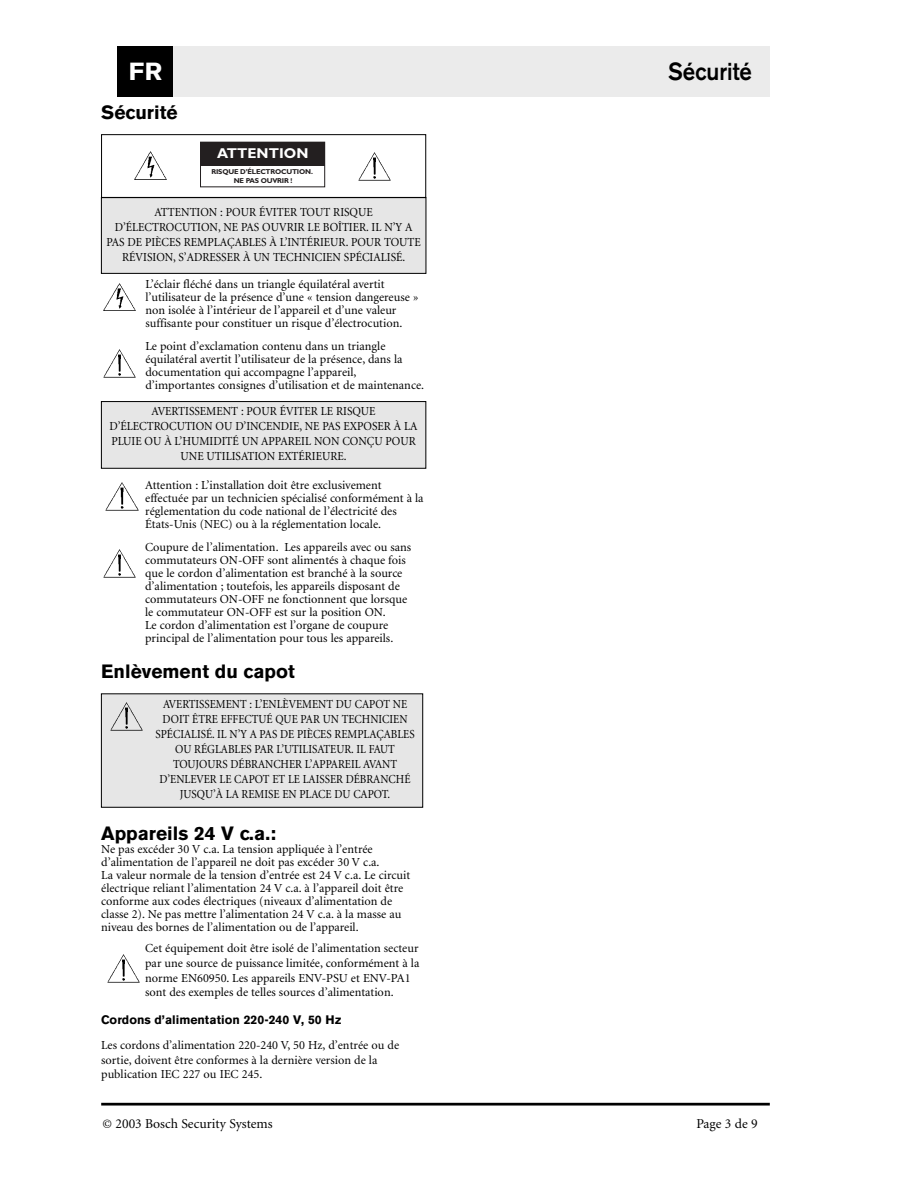
<style>
.page{position:relative;width:918px;height:1188px;background:#fff}
.page>*{position:absolute;margin:0;border:0;box-sizing:border-box;transform-origin:0 0}
.t1{font:500 24.6px "Akzidenz Grotesk BQ";color:#000;scale:.9 1}
.t2{font:700 24.6px "Akzidenz Grotesk BQ";color:#fff}
.t3{font:700 19.05px "Akzidenz Grotesk BQ";color:#000}
.t4{font:700 14.4px "Gill Sans";color:#fff}
.t5{font:13.65px "Minion";color:#000}
.t6{font:12.3px/12.9px "Minion";color:#000}
.t7{font:12.3px/15px "Minion";color:#000;text-align:center;scale:.93 1}
.t8{font:12.3px/15px "Minion";color:#000;text-align:center;scale:.9 1}
.t9{font:700 12.3px "Akzidenz Grotesk BQ";color:#000}
.t10{font:700 7.05px/8.4px "Gill Sans";letter-spacing:-.025em;color:#231f20;text-align:center}
</style>
<div class="page">
<div style="left:118px;top:46px;width:55px;height:50px;background:#000"></div>
<hr style="left:101px;top:1103px;width:669px;height:3px;background:#000">
<div style="left:173px;top:46px;width:597px;height:50px;background:#ebebeb"></div>
<div style="left:200px;top:142px;width:125px;height:45px;border:1px solid #231f20"></div>
<div style="left:201px;top:142px;width:124px;height:24px;background:#231f20"></div>
<div style="left:101px;top:134px;width:325px;height:64px;border:1px solid #000"></div>
<div style="left:102px;top:198px;width:324px;height:75px;background:#e6e6e6"></div>
<div style="left:101px;top:197px;width:325px;height:77px;border:1px solid #000"></div>
<img style="left:134px;top:152px;width:33px;height:27px">
<img style="left:358px;top:152px;width:32px;height:28px">
<img style="left:103px;top:283px;width:33px;height:28px">
<img style="left:103px;top:349px;width:33px;height:28px">
<div style="left:102px;top:402px;width:324px;height:66px;background:#e6e6e6"></div>
<div style="left:101px;top:401px;width:325px;height:67px;border:1px solid #000"></div>
<img style="left:106px;top:483px;width:32px;height:28px">
<img style="left:103px;top:549px;width:33px;height:28px">
<div style="left:102px;top:694px;width:321px;height:113px;background:#e6e6e6"></div>
<img style="left:107px;top:955px;width:32px;height:28px">
<img style="left:110px;top:703px;width:33px;height:28px">
<h1 class="t2" style="left:129px;top:63px;width:35px">FR</h1>
<h2 class="t3" style="left:101px;top:106px;width:78px">Sécurité</h2>
<p class="t4" style="left:217px;top:149px;width:93px">ATTENTION</p>
<p class="t10" style="left:211px;top:168px;width:103px">RISQUE D’ÉLECTROCUTION.<br>NE PAS OUVRIR !</p>
<p class="t7" style="left:106px;top:205px;width:340px">ATTENTION : POUR ÉVITER TOUT RISQUE D’ÉLECTROCUTION, NE PAS OUVRIR LE BOÎTIER. IL N’Y A PAS DE PIÈCES REMPLAÇABLES À L’INTÉRIEUR. POUR TOUTE RÉVISION, S’ADRESSER À UN TECHNICIEN SPÉCIALISÉ.</p>
<p class="t6" style="left:145px;top:279px;width:275px">L’éclair fléché dans un triangle équilatéral avertit l’utilisateur de la présence d’une « tension dangereuse » non isolée à l’intérieur de l’appareil et d’une valeur suffisante pour constituer un risque d’électrocution.</p>
<p class="t6" style="left:145px;top:340px;width:280px">Le point d’exclamation contenu dans un triangle équilatéral avertit l’utilisateur de la présence, dans la documentation qui accompagne l’appareil, d’importantes consignes d’utilisation et de maintenance.</p>
<p class="t7" style="left:110px;top:405px;width:333px">AVERTISSEMENT : POUR ÉVITER LE RISQUE D’ÉLECTROCUTION OU D’INCENDIE, NE PAS EXPOSER À LA PLUIE OU À L’HUMIDITÉ UN APPAREIL NON CONÇU POUR UNE UTILISATION EXTÉRIEURE.</p>
<p class="t6" style="left:145px;top:480px;width:280px">Attention : L’installation doit être exclusivement effectuée par un technicien spécialisé conformément à la réglementation du code national de l’électricité des États-Unis (NEC) ou à la réglementation locale.</p>
<p class="t6" style="left:145px;top:542px;width:268px">Coupure de l’alimentation. Les appareils avec ou sans commutateurs ON-OFF sont alimentés à chaque fois que le cordon d’alimentation est branché à la source d’alimentation ; toutefois, les appareils disposant de commutateurs ON-OFF ne fonctionnent que lorsque le commutateur ON-OFF est sur la position ON.<br>Le cordon d’alimentation est l’organe de coupure principal de l’alimentation pour tous les appareils.</p>
<h2 class="t3" style="left:101px;top:665px;width:195px">Enlèvement du capot</h2>
<p class="t8" style="left:156px;top:698px;width:289px">AVERTISSEMENT : L’ENLÈVEMENT DU CAPOT NE DOIT ÊTRE EFFECTUÉ QUE PAR UN TECHNICIEN SPÉCIALISÉ. IL N’Y A PAS DE PIÈCES REMPLAÇABLES OU RÉGLABLES PAR L’UTILISATEUR. IL FAUT TOUJOURS DÉBRANCHER L’APPAREIL AVANT D’ENLEVER LE CAPOT ET LE LAISSER DÉBRANCHÉ JUSQU’À LA REMISE EN PLACE DU CAPOT.</p>
<h2 class="t3" style="left:101px;top:827px;width:176px">Appareils 24 V c.a.:</h2>
<p class="t6" style="left:101px;top:844px;width:311px">Ne pas excéder 30 V c.a. La tension appliquée à l’entrée d’alimentation de l’appareil ne doit pas excéder 30 V c.a.<br>La valeur normale de la tension d’entrée est 24 V c.a. Le circuit électrique reliant l’alimentation 24 V c.a. à l’appareil doit être conforme aux codes électriques (niveaux d’alimentation de classe 2). Ne pas mettre l’alimentation 24 V c.a. à la masse au niveau des bornes de l’alimentation ou de l’appareil.</p>
<p class="t6" style="left:145px;top:942px;width:276px;line-height:14.7px">Cet équipement doit être isolé de l’alimentation secteur par une source de puissance limitée, conformément à la norme EN60950. Les appareils ENV-PSU et ENV-PA1 sont des exemples de telles sources d’alimentation.</p>
<p class="t9" style="left:101px;top:1016px;width:242px">Cordons d’alimentation 220-240 V, 50 Hz</p>
<p class="t6" style="left:101px;top:1039px;width:299px;line-height:14.7px">Les cordons d’alimentation 220-240 V, 50 Hz, d’entrée ou de sortie, doivent être conformes à la dernière version de la publication IEC 227 ou IEC 245.</p>
<h1 class="t1" style="left:668px;top:63px;width:95px">Sécurité</h1>
<p class="t5" style="left:103px;top:1118px;width:172px">© 2003 Bosch Security Systems</p>
<p class="t5" style="left:696px;top:1118px;width:63px">Page 3 de 9</p>
</div>
